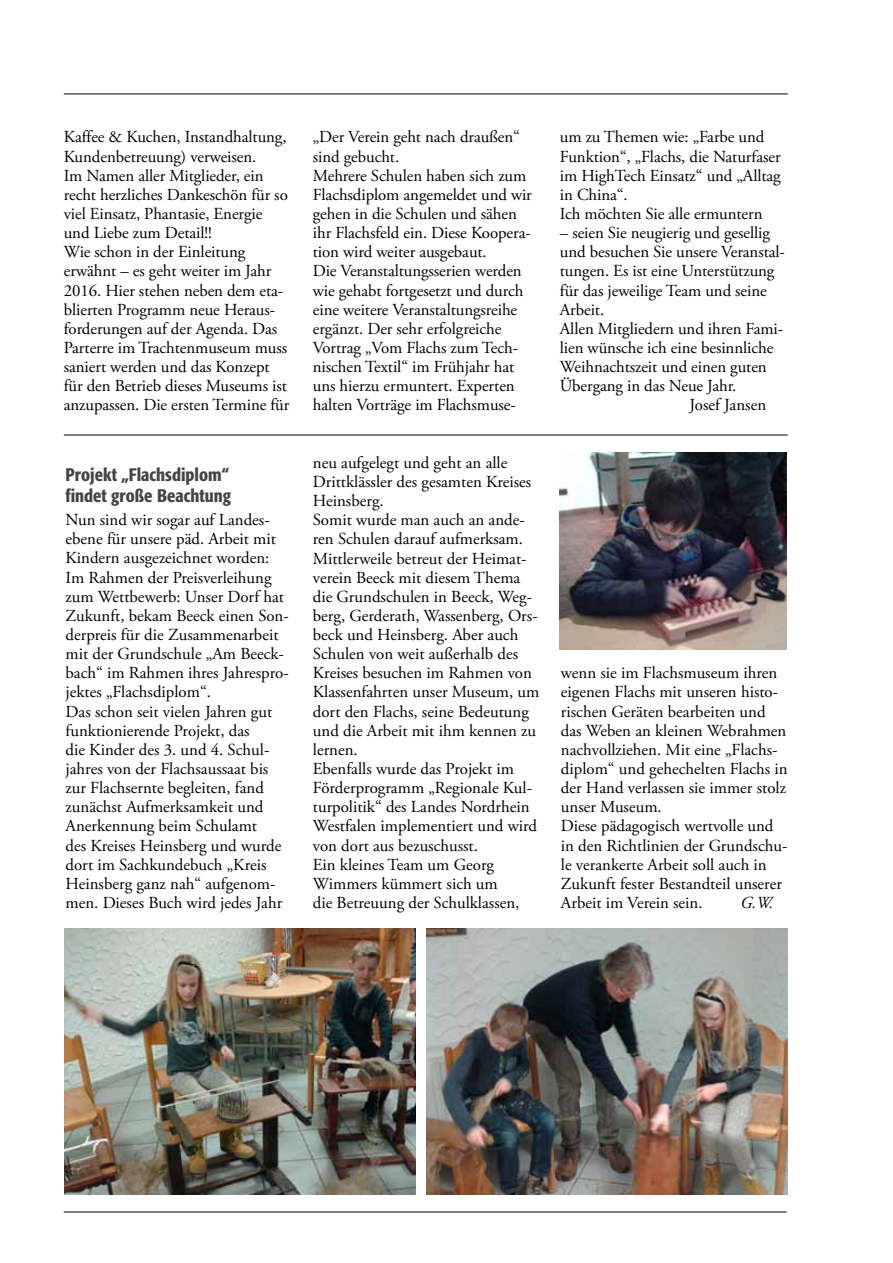
<style>
.page{position:relative;width:893px;height:1263px;background:#fff}
.page>*{position:absolute;margin:0;border:0;box-sizing:border-box;transform-origin:0 0}
.t1{font:500 condensed 18px/21px "Formata";color:#454347}
.t2{font:16.8px/19.2px "Adobe Garamond Pro";color:#000}
.t3{font:italic 16.8px "Adobe Garamond Pro";color:#000}
</style>
<div class="page">
<hr style="left:64px;top:1211px;width:723px;height:1px;background:#000">
<hr style="left:64px;top:94px;width:724px;height:1px;background:#000">
<img style="left:426px;top:928px;width:362px;height:267px">
<img style="left:560px;top:453px;width:227px;height:196px">
<img style="left:65px;top:928px;width:351px;height:267px">
<hr style="left:64px;top:435px;width:724px;height:1px;background:#000">
<p class="t2" style="left:64px;top:128px;width:227px">Kaffee &amp; Kuchen, Instandhaltung,<br>Kundenbetreuung) verweisen.<br>Im Namen aller Mitglieder, ein recht herzliches Dankeschön für so viel Einsatz, Phantasie, Energie und Liebe zum Detail!!<br>Wie schon in der Einleitung erwähnt – es geht weiter im Jahr<br>2016. Hier stehen neben dem eta&shy;blierten Programm neue Heraus&shy;forderungen auf der Agenda. Das<br>Parterre im Trachtenmuseum muss saniert werden und das Konzept für den Betrieb dieses Museums ist anzupassen. Die ersten Termine für</p>
<p class="t1" style="left:66px;top:464px;width:167px">Projekt „Flachsdiplom“ findet große Beachtung</p>
<p class="t2" style="left:66px;top:511px;width:225px">Nun sind wir sogar auf Landes&shy;ebene für unsere päd. Arbeit mit<br>Kindern ausgezeichnet worden:<br>Im Rahmen der Preisverleihung zum Wettbewerb: Unser Dorf hat<br>Zukunft, bekam Beeck einen Son&shy;derpreis für die Zusammenarbeit mit der Grundschule „Am Beeck&shy;bach“ im Rahmen ihres Jahrespro&shy;jektes „Flachsdiplom“.<br>Das schon seit vielen Jahren gut funktionierende Projekt, das<br>die Kinder des 3. und 4. Schul&shy;jahres von der Flachsaussaat bis zur Flachsernte begleiten, fand zunächst Aufmerksamkeit und<br>Anerkennung beim Schulamt<br>des Kreises Heinsberg und wurde dort im Sachkundebuch „Kreis<br>Heinsberg ganz nah“ aufgenom&shy;men. Dieses Buch wird jedes Jahr</p>
<p class="t2" style="left:313px;top:128px;width:220px">„Der Verein geht nach draußen“ sind gebucht.<br>Mehrere Schulen haben sich zum<br>Flachsdiplom angemeldet und wir gehen in die Schulen und sähen ihr Flachsfeld ein. Diese Koopera&shy;tion wird weiter ausgebaut.<br>Die Veranstaltungsserien werden wie gehabt fortgesetzt und durch eine weitere Veranstaltungsreihe ergänzt. Der sehr erfolgreiche<br>Vortrag „Vom Flachs zum Tech&shy;nischen Textil“ im Frühjahr hat uns hierzu ermuntert. Experten halten Vorträge im Flachsmuse-</p>
<p class="t2" style="left:560px;top:128px;width:222px">um zu Themen wie: „Farbe und<br>Funktion“, „Flachs, die Naturfaser im HighTech Einsatz“ und „Alltag in China“.<br>Ich möchten Sie alle ermuntern</p>
<p class="t2" style="left:560px;top:224px;width:212px">– seien Sie neugierig und gesellig</p>
<p class="t2" style="left:560px;top:243px;width:227px">und besuchen Sie unsere Veranstal-</p>
<p class="t2" style="left:560px;top:262px;width:216px">tungen. Es ist eine Unterstützung</p>
<p class="t2" style="left:560px;top:281px;width:208px">für das jeweilige Team und seine</p>
<p class="t2" style="left:560px;top:300px;width:46px">Arbeit.</p>
<p class="t2" style="left:560px;top:320px;width:225px">Allen Mitgliedern und ihren Fami-</p>
<p class="t2" style="left:560px;top:339px;width:215px">lien wünsche ich eine besinnliche</p>
<p class="t2" style="left:560px;top:358px;width:208px">Weihnachtszeit und einen guten</p>
<p class="t2" style="left:560px;top:377px;width:178px">Übergang in das Neue Jahr.</p>
<p class="t2" style="left:690px;top:396px;width:78px">Josef Jansen</p>
<p class="t2" style="left:313px;top:453px;width:228px">neu aufgelegt und geht an alle<br>Drittklässler des gesamten Kreises<br>Heinsberg.<br>Somit wurde man auch an ande&shy;ren Schulen darauf aufmerksam.<br>Mittlerweile betreut der Heimat&shy;verein Beeck mit diesem Thema die Grundschulen in Beeck, Weg&shy;berg, Gerderath, Wassenberg, Ors&shy;beck und Heinsberg. Aber auch<br>Schulen von weit außerhalb des<br>Kreises besuchen im Rahmen von<br>Klassenfahrten unser Museum, um dort den Flachs, seine Bedeutung und die Arbeit mit ihm kennen zu lernen.<br>Ebenfalls wurde das Projekt im<br>Förderprogramm „Regionale Kul&shy;turpolitik“ des Landes Nordrhein<br>Westfalen implementiert und wird von dort aus bezuschusst.<br>Ein kleines Team um Georg<br>Wimmers kümmert sich um<br>die Betreuung der Schulklassen,</p>
<p class="t2" style="left:561px;top:664px;width:228px">wenn sie im Flachsmuseum ihren eigenen Flachs mit unseren histo&shy;rischen Geräten bearbeiten und das Weben an kleinen Webrahmen nachvollziehen. Mit eine „Flachs&shy;diplom“ und gehechelten Flachs in der Hand verlassen sie immer stolz unser Museum.<br>Diese pädagogisch wertvolle und in den Richtlinien der Grundschu&shy;le verankerte Arbeit soll auch in<br>Zukunft fester Bestandteil unserer<br>Arbeit im Verein sein.</p>
<p class="t3" style="left:740px;top:892px;width:35px">G.W.</p>
</div>
